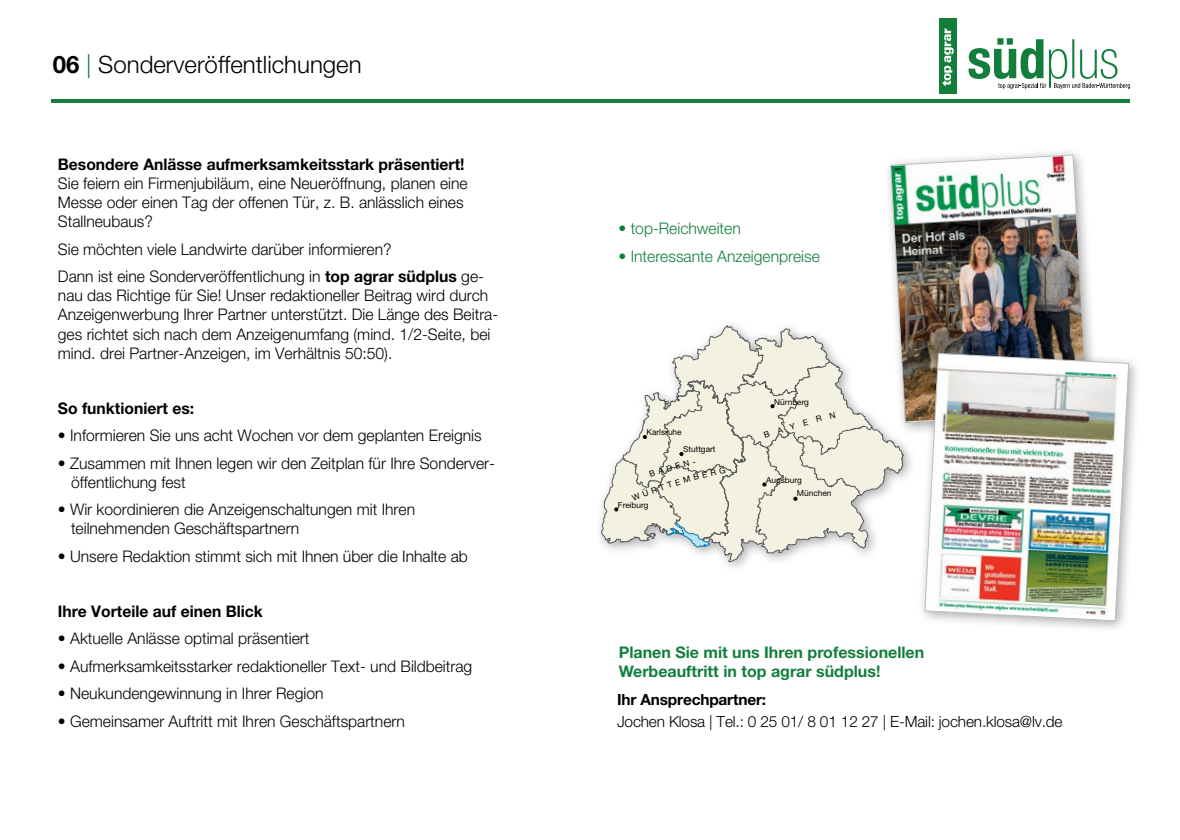
<style>
.page{position:relative;width:1180px;height:840px;background:#fff}
.page>*{position:absolute;margin:0;border:0;box-sizing:border-box;transform-origin:0 0}
.t1{font:300 24px "Helvetica Neue LT Pro";color:#000}
.t2{font:300 16px/19px "Helvetica Neue LT Pro";color:#000}
.t3{font:700 16px "Helvetica Neue LT Pro";color:#000}
.t4{font:700 16px/19px "Helvetica Neue LT Pro";color:#137e3c}
.t5{font:300 16px "Helvetica Neue LT Pro";color:#137e3c}
.t6{font:300 15.4px "Helvetica Neue LT Pro";letter-spacing:-.01em;color:#000}
.t7{font:700 15.4px "Helvetica Neue LT Pro";letter-spacing:-.01em;color:#000}
.t8{font:8.2px "Helvetica Neue LT Pro";color:#000}
.s1{font-weight:700}
.s2{color:#137e3c}
</style>
<div class="page">
<hr style="left:51px;top:99px;width:1078px;height:4px;background:#137e3c">
<div style="left:939px;top:18px;width:17px;height:76px;background:#137e3c"></div>
<svg style="left:942px;top:28px;width:11px;height:58px"></svg>
<svg style="left:968px;top:38px;width:161px;height:51px"></svg>
<div style="left:882px;top:147px;width:218px;height:289px;background:#000;opacity:.35"></div>
<img style="left:890px;top:154px;width:197px;height:191px">
<div style="left:916px;top:345px;width:225px;height:289px;background:#000;opacity:.35"></div>
<img style="left:924px;top:353px;width:204px;height:267px">
<div style="left:594px;top:318px;width:322px;height:256px;background:#000;opacity:.35"></div>
<svg style="left:671px;top:325px;width:233px;height:237px"></svg>
<svg style="left:600px;top:349px;width:272px;height:198px"></svg>
<h1 class="t1" style="left:53px;top:50px;width:310px"><span class="s1">06</span> <span class="s2">|</span> Sonderveröffentlichungen</h1>
<p class="t3" style="left:58px;top:154px;width:408px">Besondere Anlässe aufmerksamkeitsstark präsentiert!</p>
<p class="t2" style="left:58px;top:174px;width:411px">Sie feiern ein Firmenjubiläum, eine Neueröffnung, planen eine<br>Messe oder einen Tag der offenen Tür, z. B. anlässlich eines<br>Stallneubaus?</p>
<p class="t2" style="left:58px;top:235px;width:427px;line-height:27.6px">Sie möchten viele Landwirte darüber informieren?<br>Dann ist eine Sonderveröffentlichung in <span class="s1">top agrar südplus</span> ge-</p>
<p class="t2" style="left:58px;top:286px;width:442px">nau das Richtige für Sie! Unser redaktioneller Beitrag wird durch Anzeigenwerbung Ihrer Partner unterstützt. Die Länge des Beitra&shy;ges richtet sich nach dem Anzeigenumfang (mind. 1/2-Seite, bei mind. drei Partner-Anzeigen, im Verhältnis 50:50).</p>
<p class="t3" style="left:58px;top:397px;width:138px">So funktioniert es:</p>
<p class="t2" style="left:58px;top:425px;width:425px">• Informieren Sie uns acht Wochen vor dem geplanten Ereignis</p>
<p class="t2" style="left:71px;top:453px;width:425px;text-indent:-13px">• Zusammen mit Ihnen legen wir den Zeitplan für Ihre Sonderver&shy;öffentlichung fest</p>
<p class="t2" style="left:71px;top:499px;width:345px;text-indent:-13px">• Wir koordinieren die Anzeigenschaltungen mit Ihren teilnehmenden Geschäftspartnern</p>
<p class="t2" style="left:58px;top:546px;width:411px">• Unsere Redaktion stimmt sich mit Ihnen über die Inhalte ab</p>
<p class="t3" style="left:58px;top:600px;width:206px">Ihre Vorteile auf einen Blick</p>
<p class="t2" style="left:58px;top:628px;width:253px">• Aktuelle Anlässe optimal präsentiert</p>
<p class="t2" style="left:58px;top:656px;width:416px">• Aufmerksamkeitsstarker redaktioneller Text- und Bildbeitrag</p>
<p class="t2" style="left:58px;top:683px;width:267px">• Neukundengewinnung in Ihrer Region</p>
<p class="t2" style="left:58px;top:711px;width:348px">• Gemeinsamer Auftritt mit Ihren Geschäftspartnern</p>
<p class="t5" style="left:618px;top:219px;width:124px">• top-Reichweiten</p>
<p class="t5" style="left:618px;top:246px;width:203px">• Interessante Anzeigenpreise</p>
<p class="t8" style="left:646px;top:427px;width:37px">Karlsruhe</p>
<p class="t8" style="left:618px;top:499px;width:32px">Freiburg</p>
<p class="t8" style="left:683px;top:444px;width:34px">Stuttgart</p>
<p class="t8" style="left:774px;top:396px;width:36px">Nürnberg</p>
<p class="t8" style="left:766px;top:474px;width:37px">Augsburg</p>
<p class="t8" style="left:796px;top:488px;width:36px">München</p>
<p class="t4" style="left:618px;top:642px;width:307px">Planen Sie mit uns Ihren professionellen<br>Werbeauftritt in top agrar südplus!</p>
<p class="t7" style="left:617px;top:689px;width:151px">Ihr Ansprechpartner:</p>
<p class="t6" style="left:617px;top:712px;width:447px">Jochen Klosa | Tel.: 0 25 01/ 8 01 12 27 | E-Mail: jochen.klosa@lv.de</p>
</div>
